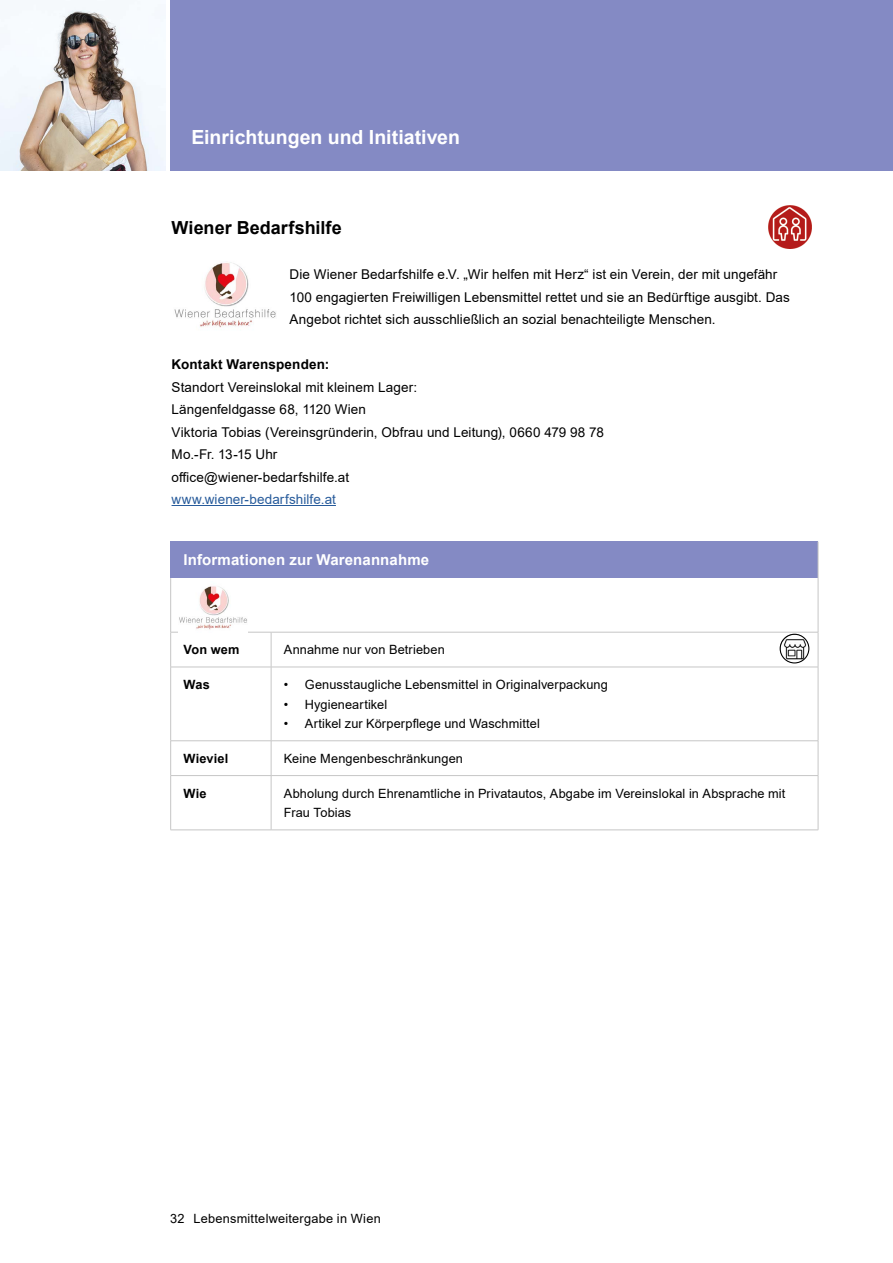
<style>
.page{position:relative;width:893px;height:1263px;background:#fff}
.page>*{position:absolute;margin:0;border:0;box-sizing:border-box;transform-origin:0 0}
.t1{font:700 19.5px "Arial";color:#fff}
.t2{font:700 18px "Arial";letter-spacing:.005em;color:#000}
.t3{font:700 15px "Arial";letter-spacing:.01em;color:#fff}
.t4{font:13.5px/22.5px "Arial";letter-spacing:.005em;color:#000}
.t5{font:13.5px "Arial";letter-spacing:.01em;color:#275b9b}
.t6{font:700 13.5px "Arial";letter-spacing:.01em;color:#000}
.t7{font:12.75px/19.5px "Arial";letter-spacing:.01em;color:#000}
.t8{font:700 12.75px "Arial";letter-spacing:.015em;color:#000}
</style>
<div class="page">
<div style="left:170px;top:0;width:723px;height:170px;background:#848ac4"></div>
<img style="left:0;top:7px;width:166px;height:163px">
<div style="left:171px;top:542px;width:647px;height:36px;background:#848ac4"></div>
<hr style="left:818px;top:542px;width:1px;height:36px;background:#c6c6c6">
<hr style="left:170px;top:578px;width:1px;height:54px;background:#c6c6c6">
<hr style="left:818px;top:578px;width:1px;height:54px;background:#c6c6c6">
<hr style="left:170px;top:632px;width:101px;height:1px;background:#c6c6c6">
<hr style="left:170px;top:632px;width:1px;height:35px;background:#c6c6c6">
<hr style="left:271px;top:632px;width:547px;height:1px;background:#c6c6c6">
<hr style="left:271px;top:632px;width:1px;height:35px;background:#c6c6c6">
<hr style="left:818px;top:632px;width:1px;height:35px;background:#c6c6c6">
<hr style="left:170px;top:667px;width:101px;height:1px;background:#c6c6c6">
<hr style="left:170px;top:667px;width:1px;height:74px;background:#c6c6c6">
<hr style="left:271px;top:667px;width:547px;height:1px;background:#c6c6c6">
<hr style="left:271px;top:667px;width:1px;height:74px;background:#c6c6c6">
<hr style="left:818px;top:667px;width:1px;height:74px;background:#c6c6c6">
<hr style="left:170px;top:740px;width:101px;height:1px;background:#c6c6c6">
<hr style="left:170px;top:741px;width:1px;height:34px;background:#c6c6c6">
<hr style="left:271px;top:740px;width:547px;height:1px;background:#c6c6c6">
<hr style="left:271px;top:741px;width:1px;height:34px;background:#c6c6c6">
<hr style="left:818px;top:741px;width:1px;height:34px;background:#c6c6c6">
<hr style="left:170px;top:775px;width:101px;height:1px;background:#c6c6c6">
<hr style="left:170px;top:776px;width:1px;height:54px;background:#c6c6c6">
<hr style="left:271px;top:775px;width:547px;height:1px;background:#c6c6c6">
<hr style="left:271px;top:776px;width:1px;height:54px;background:#c6c6c6">
<hr style="left:818px;top:776px;width:1px;height:54px;background:#c6c6c6">
<hr style="left:170px;top:830px;width:101px;height:1px;background:#c6c6c6">
<hr style="left:271px;top:830px;width:547px;height:1px;background:#c6c6c6">
<img style="left:780px;top:634px;width:29px;height:29px;border-radius:14px">
<div style="left:780px;top:634px;width:29px;height:29px;border:1px solid #000;border-radius:50%"></div>
<hr style="left:172px;top:505px;width:164px;height:1px;background:#275b9b">
<img style="left:769px;top:206px;width:42px;height:42px">
<img style="left:174px;top:262px;width:102px;height:66px">
<img style="left:179px;top:586px;width:68px;height:44px">
<h1 class="t1" style="left:191px;top:123px;width:270px">Einrichtungen und Initiativen</h1>
<h3 class="t2" style="left:172px;top:215px;width:172px">Wiener Bedarfshilfe</h3>
<p class="t4" style="left:290px;top:263px;width:502px">Die Wiener Bedarfshilfe e.V. „Wir helfen mit Herz“ ist ein Verein, der mit ungefähr<br>100 engagierten Freiwilligen Lebensmittel rettet und sie an Bedürftige ausgibt. Das<br>Angebot richtet sich ausschließlich an sozial benachteiligte Menschen.</p>
<h5 class="t6" style="left:172px;top:355px;width:159px">Kontakt Warenspenden:</h5>
<p class="t4" style="left:172px;top:375px;width:434px">Standort Vereinslokal mit kleinem Lager:<br>Längenfeldgasse 68, 1120 Wien<br>Viktoria Tobias (Vereinsgründerin, Obfrau und Leitung), 0660 479 98 78<br>Mo.-Fr. 13-15 Uhr</p>
<p class="t4" style="left:172px;top:465px;width:179px">office@wiener-bedarfshilfe.at</p>
<p class="t5" style="left:172px;top:490px;width:166px">www.wiener-bedarfshilfe.at</p>
<p class="t3" style="left:183px;top:549px;width:247px">Informationen zur Warenannahme</p>
<p class="t8" style="left:183px;top:641px;width:58px">Von wem</p>
<p class="t7" style="left:284px;top:640px;width:162px">Annahme nur von Betrieben</p>
<p class="t8" style="left:183px;top:675px;width:28px">Was</p>
<p class="t7" style="left:284px;top:675px;width:325px">• Genusstaugliche Lebensmittel in Originalverpackung</p>
<p class="t7" style="left:284px;top:694px;width:105px">• Hygieneartikel</p>
<p class="t7" style="left:284px;top:714px;width:258px">• Artikel zur Körperpflege und Waschmittel</p>
<p class="t8" style="left:183px;top:749px;width:46px">Wieviel</p>
<p class="t7" style="left:284px;top:748px;width:181px">Keine Mengenbeschränkungen</p>
<p class="t8" style="left:183px;top:784px;width:25px">Wie</p>
<p class="t7" style="left:284px;top:783px;width:503px">Abholung durch Ehrenamtliche in Privatautos, Abgabe im Vereinslokal in Absprache mit<br>Frau Tobias</p>
<p class="t7" style="left:170px;top:1208px;width:212px">32 Lebensmittelweitergabe in Wien</p>
</div>
